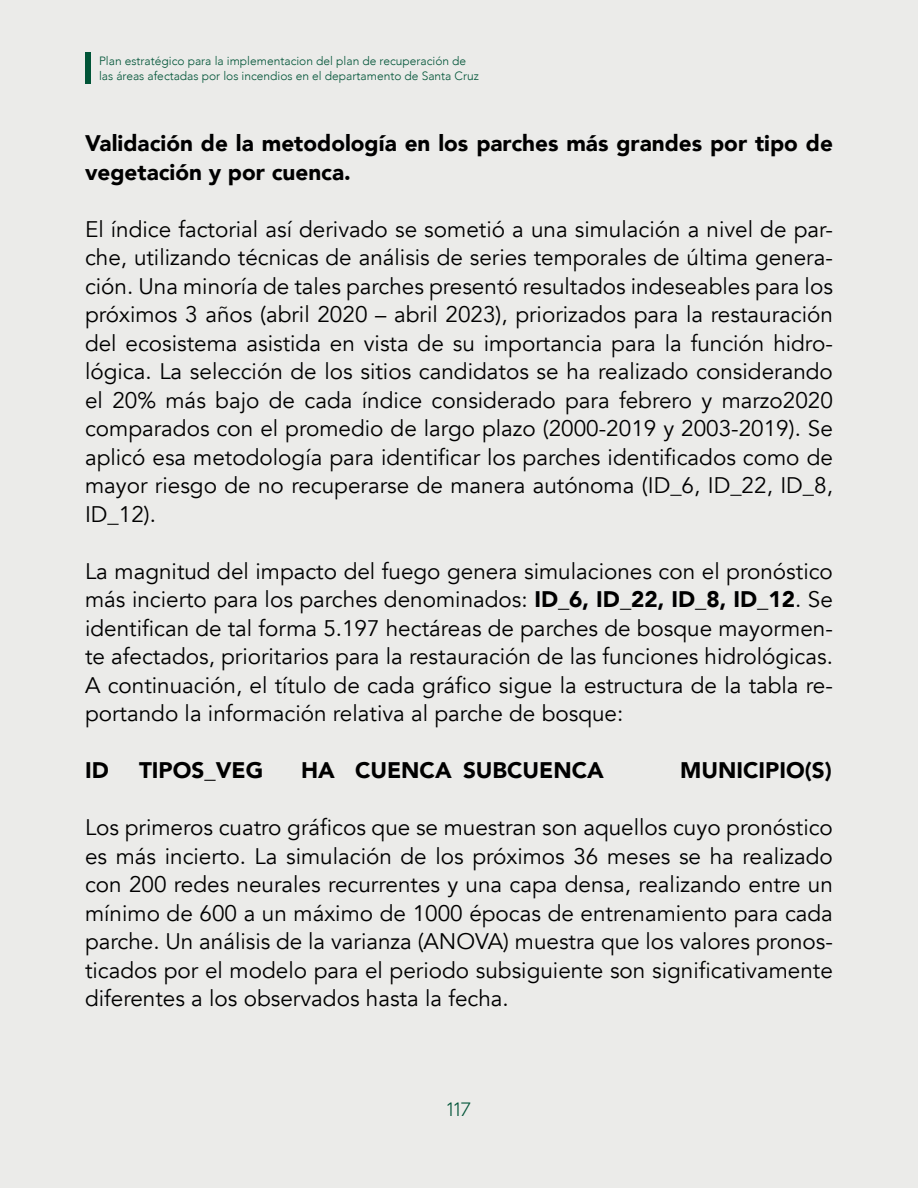
<style>
.page{position:relative;width:918px;height:1188px;background:#ebebe9}
.page>*{position:absolute;margin:0;border:0;box-sizing:border-box;transform-origin:0 0}
.t1{font:22.5px/28.5px "Avenir";color:#000;text-align:justify}
.t2{font:900 22.5px/28.5px "Avenir";color:#000}
.t3{font:300 18px "Orkney";color:#005437}
.t4{font:300 12px/15px "Avenir";color:#005437}
.s1{font-weight:900}
</style>
<div class="page">
<div style="left:85px;top:53px;width:5px;height:31px;background:#005437"></div>
<p class="t4" style="left:99px;top:53px;width:381px">Plan estratégico para la implementacion del plan de recuperación de las áreas afectadas por los incendios en el departamento de Santa Cruz</p>
<p class="t2" style="left:85px;top:128px;width:749px">Validación de la metodología en los parches más grandes por tipo de vegetación y por cuenca.</p>
<p class="t1" style="left:85px;top:215px;width:749px">El índice factorial así derivado se sometió a una simulación a nivel de par&shy;che, utilizando técnicas de análisis de series temporales de última genera&shy;ción. Una minoría de tales parches presentó resultados indeseables para los próximos 3 años (abril 2020 – abril 2023), priorizados para la restauración del ecosistema asistida en vista de su importancia para la función hidro&shy;lógica. La selección de los sitios candidatos se ha realizado considerando el 20% más bajo de cada índice considerado para febrero y marzo2020 comparados con el promedio de largo plazo (2000-2019 y 2003-2019). Se aplicó esa metodología para identificar los parches identificados como de mayor riesgo de no recuperarse de manera autónoma (ID_6, ID_22, ID_8, ID_12).</p>
<p class="t1" style="left:85px;top:557px;width:749px">La magnitud del impacto del fuego genera simulaciones con el pronóstico más incierto para los parches denominados: <span class="s1">ID_6, ID_22, ID_8, ID_12</span>. Se identifican de tal forma 5.197 hectáreas de parches de bosque mayormen&shy;te afectados, prioritarios para la restauración de las funciones hidrológicas.<br>A continuación, el título de cada gráfico sigue la estructura de la tabla re&shy;portando la información relativa al parche de bosque:</p>
<p class="t2" style="left:85px;top:756px;width:25px">ID</p>
<p class="t2" style="left:139px;top:756px;width:126px">TIPOS_VEG</p>
<p class="t2" style="left:301px;top:756px;width:304px">HA CUENCA SUBCUENCA</p>
<p class="t2" style="left:680px;top:756px;width:153px">MUNICIPIO(S)</p>
<p class="t1" style="left:85px;top:814px;width:749px">Los primeros cuatro gráficos que se muestran son aquellos cuyo pronóstico es más incierto. La simulación de los próximos 36 meses se ha realizado con 200 redes neurales recurrentes y una capa densa, realizando entre un mínimo de 600 a un máximo de 1000 épocas de entrenamiento para cada parche. Un análisis de la varianza (ANOVA) muestra que los valores pronos&shy;ticados por el modelo para el periodo subsiguiente son significativamente diferentes a los observados hasta la fecha.</p>
<p class="t3" style="left:447px;top:1098px;width:25px">117</p>
</div>
